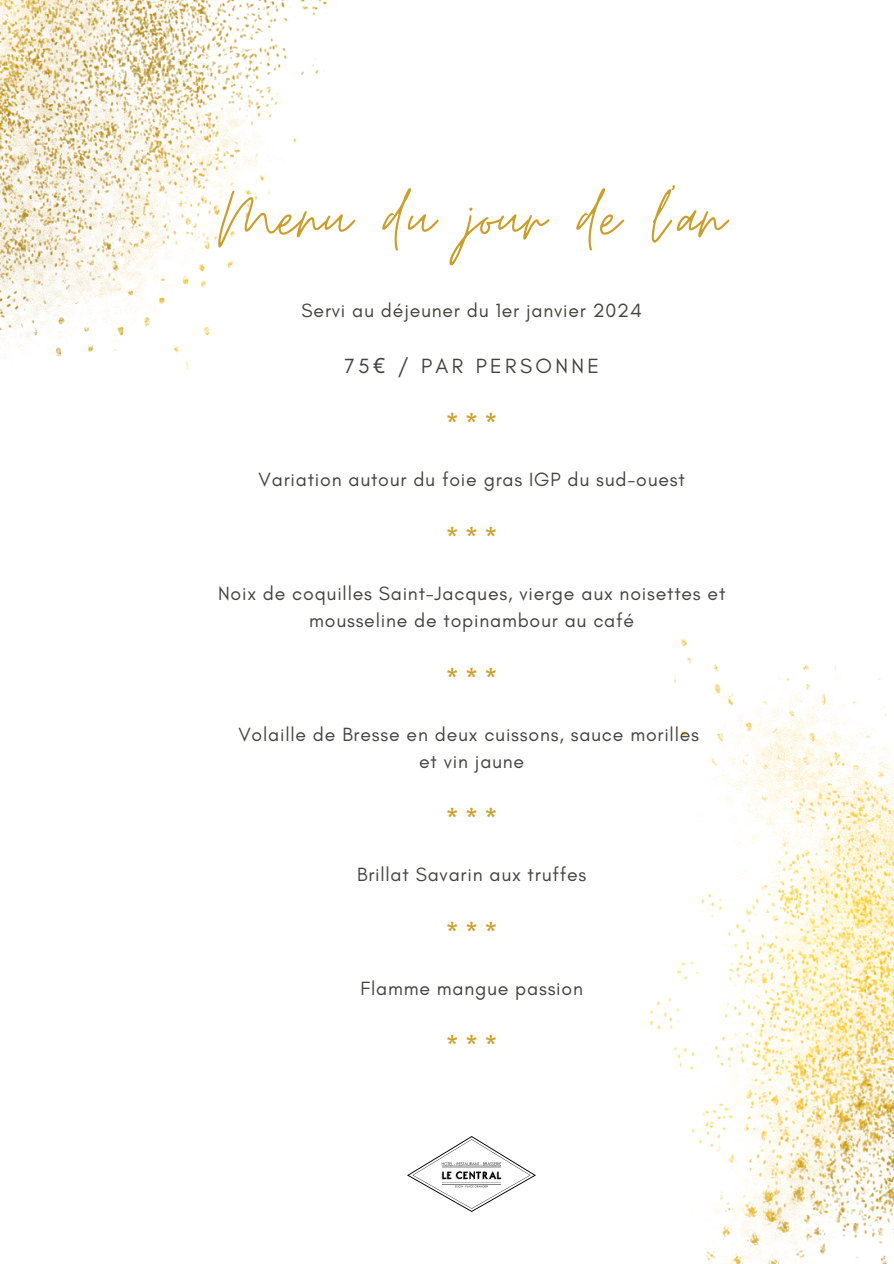
<style>
.page{position:relative;width:894px;height:1264px;background:#fff}
.page>*{position:absolute;margin:0;border:0;box-sizing:border-box;transform-origin:0 0}
.t1{font:83.55px "Moon Time";color:#cd9e25}
.t2{font:700 25.5px "Glacial Indifference";color:#cd9e25}
.t3{font:21px "Glacial Indifference";letter-spacing:.16em;color:#44433f}
.t4{font:19.5px/27.3px "Glacial Indifference";letter-spacing:.04em;color:#44433f;text-align:center}
.s1{font-family:"Noto Sans"}
</style>
<div class="page">
<img style="left:0;top:0;width:328px;height:370px">
<img style="left:649px;top:638px;width:244px;height:625px">
<img style="left:407px;top:1136px;width:128px;height:75px">
<p class="t1" style="left:218px;top:167px;width:508px">Menu du jour de l’an</p>
<p class="t4" style="left:301px;top:296px;width:341px">Servi au déjeuner du 1er janvier 2024</p>
<p class="t3" style="left:344px;top:352px;width:256px">75<span class="s1">€</span> / PAR PERSONNE</p>
<p class="t2" style="left:446px;top:408px;width:53px">***</p>
<p class="t4" style="left:258px;top:466px;width:427px">Variation autour du foie gras IGP du sud-ouest</p>
<p class="t2" style="left:446px;top:521px;width:53px">***</p>
<p class="t4" style="left:218px;top:579px;width:508px">Noix de coquilles Saint-Jacques, vierge aux noisettes et mousseline de topinambour au café</p>
<p class="t2" style="left:446px;top:662px;width:53px">***</p>
<p class="t4" style="left:238px;top:720px;width:462px">Volaille de Bresse en deux cuissons, sauce morilles</p>
<p class="t4" style="left:419px;top:747px;width:106px">et vin jaune</p>
<p class="t2" style="left:446px;top:803px;width:53px">***</p>
<p class="t4" style="left:357px;top:860px;width:231px">Brillat Savarin aux truffes</p>
<p class="t2" style="left:446px;top:916px;width:53px">***</p>
<p class="t4" style="left:360px;top:974px;width:224px">Flamme mangue passion</p>
<p class="t2" style="left:446px;top:1030px;width:53px">***</p>
</div>
